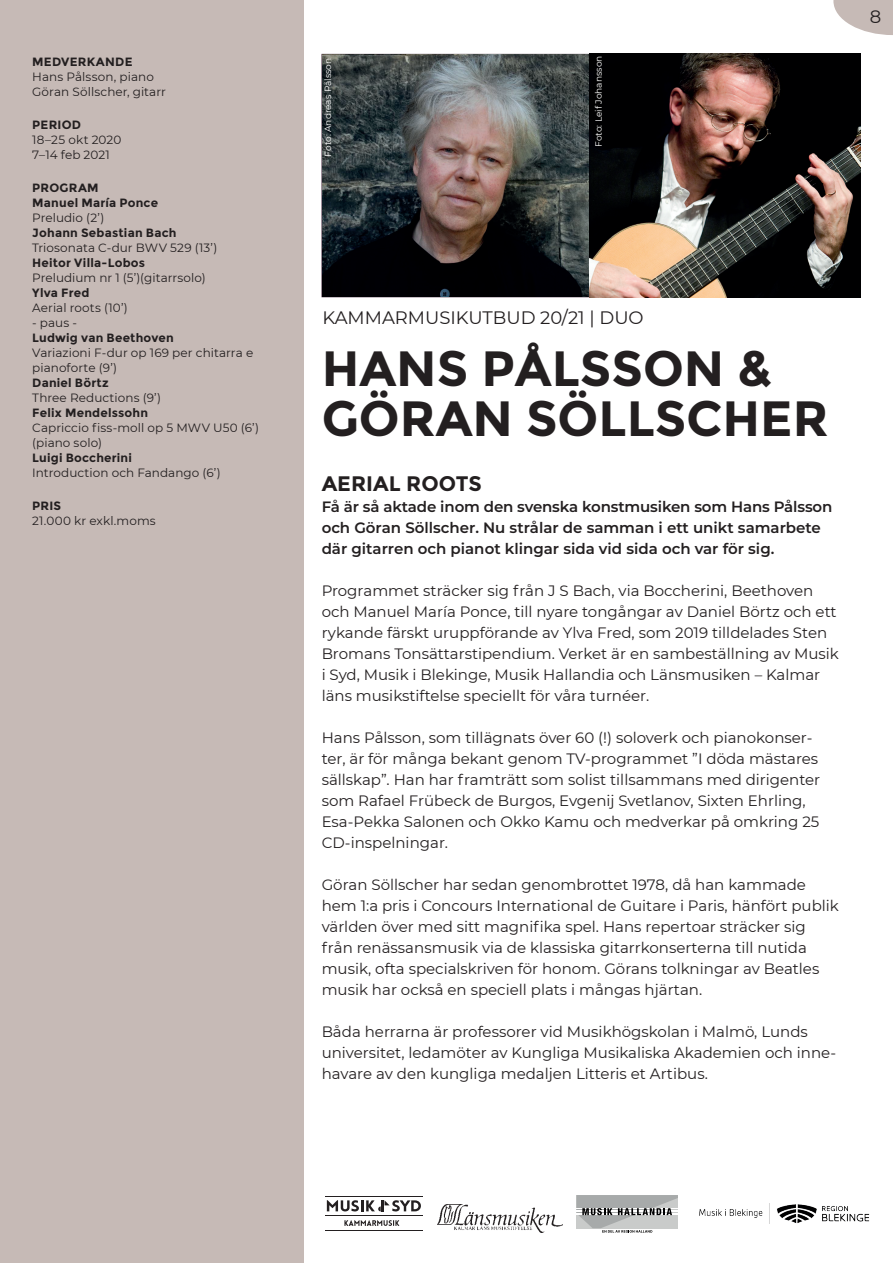
<style>
.page{position:relative;width:893px;height:1263px;background:#fff}
.page>*{position:absolute;margin:0;border:0;box-sizing:border-box;transform-origin:0 0}
.t1{font:700 49.5px/49.5px "Montserrat";color:#231f20}
.t2{font:700 21px "Montserrat";color:#231f20}
.t3{font:18px "Montserrat";color:#231f20}
.t4{font:15px/21px "Montserrat";color:#231f20}
.t5{font:600 15px/21px "Montserrat";color:#231f20}
.t6{font:12px/15px "Montserrat";letter-spacing:.005em;color:#231f20}
.t7{font:700 12px/15px "Montserrat";letter-spacing:.02em;color:#231f20}
.t8{font:9px "Montserrat";color:#fff}
</style>
<div class="page">
<div style="left:0;top:0;width:304px;height:1263px;background:#c6bab6"></div>
<img style="left:322px;top:54px;width:267px;height:243px">
<img style="left:589px;top:54px;width:271px;height:243px">
<img style="left:699px;top:1204px;width:171px;height:20px">
<hr style="left:325px;top:1196px;width:97px;height:1px;background:#231f20">
<hr style="left:325px;top:1214px;width:97px;height:1px;background:#231f20">
<hr style="left:325px;top:1230px;width:97px;height:1px;background:#231f20">
<svg style="left:327px;top:1200px;width:94px;height:12px"></svg>
<svg style="left:344px;top:1220px;width:55px;height:6px"></svg>
<svg style="left:576px;top:1195px;width:102px;height:38px;background:#b0b2b2"></svg>
<img style="left:438px;top:1204px;width:124px;height:28px">
<svg style="left:833px;top:0;width:60px;height:35px"></svg>
<p class="t7" style="left:32px;top:54px;width:102px">MEDVERKANDE</p>
<p class="t6" style="left:32px;top:68px;width:135px">Hans Pålsson, piano<br>Göran Söllscher, gitarr</p>
<p class="t7" style="left:32px;top:117px;width:50px">PERIOD</p>
<p class="t6" style="left:32px;top:131px;width:91px">18–25 okt 2020<br>7–14 feb 2021</p>
<p class="t7" style="left:32px;top:180px;width:127px">PROGRAM<br>Manuel María Ponce</p>
<p class="t6" style="left:32px;top:209px;width:74px">Preludio (2’)</p>
<p class="t7" style="left:32px;top:225px;width:146px">Johann Sebastian Bach</p>
<p class="t6" style="left:32px;top:239px;width:187px">Triosonata C-dur BWV 529 (13’)</p>
<p class="t7" style="left:32px;top:255px;width:114px">Heitor Villa-Lobos</p>
<p class="t6" style="left:32px;top:269px;width:175px">Preludium nr 1 (5’)(gitarrsolo)</p>
<p class="t7" style="left:32px;top:285px;width:59px">Ylva Fred</p>
<p class="t6" style="left:32px;top:299px;width:97px">Aerial roots (10’)</p>
<p class="t6" style="left:32px;top:314px;width:46px">- paus -</p>
<p class="t7" style="left:32px;top:330px;width:143px">Ludwig van Beethoven</p>
<p class="t6" style="left:32px;top:344px;width:223px">Variazioni F-dur op 169 per chitarra e pianoforte (9’)</p>
<p class="t7" style="left:32px;top:375px;width:78px">Daniel Börtz</p>
<p class="t6" style="left:32px;top:389px;width:130px">Three Reductions (9’)</p>
<p class="t7" style="left:32px;top:405px;width:117px">Felix Mendelssohn</p>
<p class="t6" style="left:32px;top:419px;width:228px">Capriccio fiss-moll op 5 MWV U50 (6’) (piano solo)</p>
<p class="t7" style="left:32px;top:450px;width:101px">Luigi Boccherini</p>
<p class="t6" style="left:32px;top:464px;width:190px">Introduction och Fandango (6’)</p>
<p class="t7" style="left:32px;top:498px;width:31px">PRIS</p>
<p class="t6" style="left:32px;top:512px;width:125px">21.000 kr exkl.moms</p>
<p class="t8" style="left:322px;top:157px;width:100px;rotate:-90deg">Foto: Andreas Pålsson</p>
<p class="t8" style="left:592px;top:147px;width:93px;rotate:-90deg">Foto: Leif Johansson</p>
<p class="t3" style="left:870px;top:4px;width:13px">8</p>
<p class="t3" style="left:322px;top:305px;width:323px">KAMMARMUSIKUTBUD 20/21 | DUO</p>
<h1 class="t1" style="left:322px;top:344px;width:508px">HANS PÅLSSON &amp;<br>GÖRAN SÖLLSCHER</h1>
<h2 class="t2" style="left:322px;top:471px;width:162px">AERIAL ROOTS</h2>
<p class="t5" style="left:322px;top:495px;width:512px">Få är så aktade inom den svenska konstmusiken som Hans Pålsson och Göran Söllscher. Nu strålar de samman i ett unikt samarbete där gitarren och pianot klingar sida vid sida och var för sig.</p>
<p class="t4" style="left:322px;top:580px;width:519px">Programmet sträcker sig från J S Bach, via Boccherini, Beethoven och Manuel María Ponce, till nyare tongångar av Daniel Börtz och ett rykande färskt uruppförande av Ylva Fred, som 2019 tilldelades Sten Bromans Tonsättarstipendium. Verket är en sambeställning av Musik i Syd, Musik i Blekinge, Musik Hallandia och Länsmusiken – Kalmar läns musikstiftelse speciellt för våra turnéer.</p>
<p class="t4" style="left:322px;top:727px;width:500px">Hans Pålsson, som tillägnats över 60 (!) soloverk och pianokonser&shy;ter, är för många bekant genom TV-programmet ”I döda mästares sällskap”. Han har framträtt som solist tillsammans med dirigenter som Rafael Frübeck de Burgos, Evgenij Svetlanov, Sixten Ehrling, Esa-Pekka Salonen och Okko Kamu och medverkar på omkring 25<br>CD-inspelningar.</p>
<p class="t4" style="left:322px;top:874px;width:519px">Göran Söllscher har sedan genombrottet 1978, då han kammade hem 1:a pris i Concours International de Guitare i Paris, hänfört publik världen över med sitt magnifika spel. Hans repertoar sträcker sig från renässansmusik via de klassiska gitarrkonserterna till nutida musik, ofta specialskriven för honom. Görans tolkningar av Beatles musik har också en speciell plats i mångas hjärtan.</p>
<p class="t4" style="left:322px;top:1021px;width:516px">Båda herrarna är professorer vid Musikhögskolan i Malmö, Lunds universitet, ledamöter av Kungliga Musikaliska Akademien och inne&shy;havare av den kungliga medaljen Litteris et Artibus.</p>
</div>
